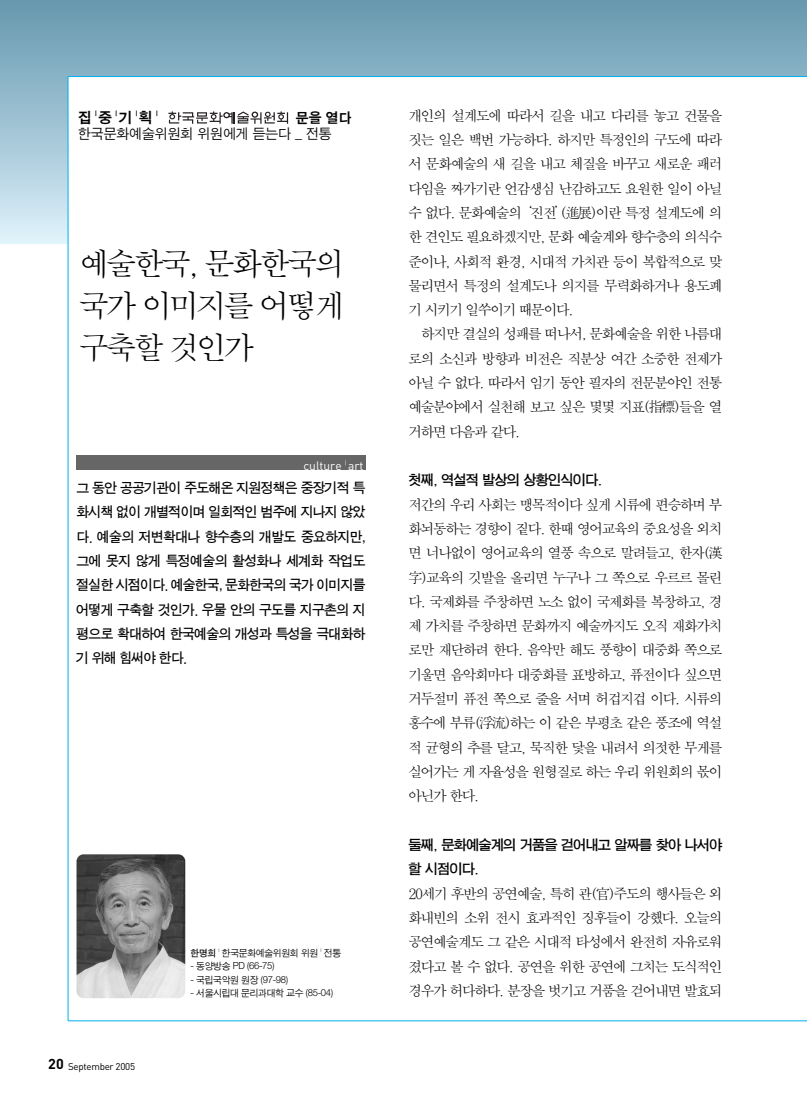
<style>
.page{position:relative;width:807px;height:1106px;background:#fff}
.page>*{position:absolute;margin:0;border:0;box-sizing:border-box;transform-origin:0 0}
.t1{font:31.5px/42px "SM Amu S";letter-spacing:-.13em;color:#000;text-align:justify}
.t2{font:15px "Sand Kg";color:#000}
.t3{font:14.25px/24.3px "SM Amu S";letter-spacing:-.13em;color:#000;text-align:justify}
.t4{font:14.25px/24.3px "Sand Tg";letter-spacing:-.05em;color:#000;text-align:justify}
.t5{font:14.25px "Sand Jg";color:#000}
.t6{font:14.25px "Sand Kg";color:#000}
.t7{font:13.8px/24.3px "SM Ago T";letter-spacing:-.11em;color:#000}
.t8{font:12px "DIN";color:#fff}
.t9{font:9.75px "Sand Jg";letter-spacing:-.03em;color:#000}
.t10{font:9.75px "DIN";letter-spacing:-.025em;color:#000}
.s1{font-weight:700;font-size:14.25px}
.s2{font-family:"Sand Tg"}
</style>
<div class="page">
<div style="left:0;top:0;width:807px;height:7px;background:#6899af"></div>
<div style="left:0;top:7px;width:807px;height:8px;background:#6b9bb1"></div>
<div style="left:0;top:15px;width:807px;height:8px;background:#6e9eb4"></div>
<div style="left:0;top:22px;width:807px;height:9px;background:#72a1b6"></div>
<div style="left:0;top:30px;width:807px;height:9px;background:#75a3b9"></div>
<div style="left:0;top:38px;width:807px;height:8px;background:#79a6bb"></div>
<div style="left:0;top:46px;width:807px;height:8px;background:#7ca9bd"></div>
<div style="left:0;top:54px;width:807px;height:8px;background:#80acc0"></div>
<div style="left:0;top:61px;width:807px;height:9px;background:#84aec2"></div>
<div style="left:0;top:69px;width:807px;height:8px;background:#87b1c5"></div>
<div style="left:0;top:77px;width:807px;height:8px;background:#8ab4c7"></div>
<div style="left:0;top:85px;width:807px;height:8px;background:#8fb7c9"></div>
<div style="left:0;top:92px;width:807px;height:9px;background:#92b9cc"></div>
<div style="left:0;top:100px;width:807px;height:8px;background:#95bcce"></div>
<div style="left:0;top:108px;width:807px;height:8px;background:#99bed0"></div>
<div style="left:0;top:116px;width:807px;height:8px;background:#9dc1d3"></div>
<div style="left:0;top:123px;width:807px;height:9px;background:#a1c4d5"></div>
<div style="left:0;top:131px;width:807px;height:8px;background:#a5c7d7"></div>
<div style="left:0;top:139px;width:807px;height:8px;background:#a8cada"></div>
<div style="left:0;top:147px;width:807px;height:8px;background:#acccdc"></div>
<div style="left:0;top:154px;width:807px;height:9px;background:#b1cfdf"></div>
<div style="left:0;top:162px;width:807px;height:8px;background:#b4d2e1"></div>
<div style="left:0;top:167px;width:807px;height:9px;background:#b8d5e3"></div>
<div style="left:0;top:175px;width:807px;height:8px;background:#bcd8e6"></div>
<div style="left:0;top:183px;width:807px;height:8px;background:#c0dbe8"></div>
<div style="left:0;top:191px;width:807px;height:8px;background:#c5deeb"></div>
<div style="left:0;top:198px;width:807px;height:9px;background:#cae2ee"></div>
<div style="left:0;top:206px;width:807px;height:8px;background:#cee5f0"></div>
<div style="left:0;top:214px;width:807px;height:8px;background:#d2e8f3"></div>
<div style="left:0;top:222px;width:807px;height:8px;background:#d6ecf6"></div>
<div style="left:0;top:227px;width:807px;height:8px;background:#daeef8"></div>
<div style="left:0;top:235px;width:807px;height:8px;background:#dff2fa"></div>
<hr style="left:0;top:240px;width:807px;height:4px;background:#e1f4fc">
<div style="left:68px;top:77px;width:739px;height:289px;background:#fff"></div>
<div style="left:77px;top:455px;width:289px;height:14px;background:#666"></div>
<hr style="left:68px;top:76px;width:739px;height:1px;background:#00aeef">
<hr style="left:68px;top:76px;width:1px;height:945px;background:#00aeef">
<hr style="left:68px;top:1020px;width:739px;height:1px;background:#00aeef">
<img style="left:77px;top:854px;width:108px;height:144px;border-radius:7px">
<svg style="left:168px;top:111px;width:120px;height:13px"></svg>
<p class="t2" style="left:78px;top:110px;width:81px">집<sup>|</sup>중<sup>|</sup>기<sup>|</sup>획<sup>|</sup></p>
<p class="t6" style="left:296px;top:111px;width:57px">문을 열다</p>
<p class="t5" style="left:78px;top:127px;width:255px">한국문화예술위원회 위원에게 듣는다 _ 전통</p>
<h1 class="t1" style="left:78px;top:245px;width:269px">예술한국, 문화한국의 국가 이미지를 어떻게 구축할 것인가</h1>
<p class="t8" style="left:303px;top:461px;width:62px">culture <sup>|</sup> art</p>
<p class="t4" style="left:77px;top:476px;width:291px">그 동안 공공기관이 주도해온 지원정책은 중장기적 특 화시책 없이 개별적이며 일회적인 범주에 지나지 않았 다. 예술의 저변확대나 향수층의 개발도 중요하지만, 그에 못지 않게 특정예술의 활성화나 세계화 작업도 절실한 시점이다. 예술한국, 문화한국의 국가 이미지를 어떻게 구축할 것인가. 우물 안의 구도를 지구촌의 지 평으로 확대하여 한국예술의 개성과 특성을 극대화하 기 위해 힘써야 한다.</p>
<p class="t10" style="left:48px;top:1062px;width:88px"><span class="s1">20</span> September 2005</p>
<p class="t9" style="left:190px;top:948px;width:152px"><span class="s2">한명희</span> <sup>|</sup> 한국문화예술위원회 위원 <sup>|</sup> 전통</p>
<p class="t9" style="left:190px;top:961px;width:86px">- 동양방송 PD (66-75)</p>
<p class="t9" style="left:190px;top:975px;width:99px">- 국립국악원 원장 (97-98)</p>
<p class="t9" style="left:190px;top:988px;width:144px">- 서울시립대 문리과대학 교수 (85-04)</p>
<p class="t3" style="left:408px;top:104px;width:316px">개인의 설계도에 따라서 길을 내고 다리를 놓고 건물을 짓는 일은 백번 가능하다. 하지만 특정인의 구도에 따라 서 문화예술의 새 길을 내고 체질을 바꾸고 새로운 패러 다임을 짜가기란 언감생심 난감하고도 요원한 일이 아닐 수 없다. 문화예술의‘진전’(進展)이란 특정 설계도에 의 한 견인도 필요하겠지만, 문화 예술계와 향수층의 의식수 준이나, 사회적 환경, 시대적 가치관 등이 복합적으로 맞 물리면서 특정의 설계도나 의지를 무력화하거나 용도폐 기 시키기 일쑤이기 때문이다.</p>
<p class="t3" style="left:408px;top:323px;width:316px;text-indent:13px">하지만 결실의 성패를 떠나서, 문화예술을 위한 나름대 로의 소신과 방향과 비전은 직분상 여간 소중한 전제가 아닐 수 없다. 따라서 임기 동안 필자의 전문분야인 전통 예술분야에서 실천해 보고 싶은 몇몇 지표(指標)들을 열 거하면 다음과 같다.</p>
<p class="t7" style="left:408px;top:469px;width:196px">첫째, 역설적 발상의 상황인식이다.</p>
<p class="t3" style="left:408px;top:493px;width:316px">저간의 우리 사회는 맹목적이다 싶게 시류에 편승하며 부 화뇌동하는 경향이 짙다. 한때 영어교육의 중요성을 외치 면 너나없이 영어교육의 열풍 속으로 말려들고, 한자(漢字)교육의 깃발을 올리면 누구나 그 쪽으로 우르르 몰린 다. 국제화를 주창하면 노소 없이 국제화를 복창하고, 경 제 가치를 주창하면 문화까지 예술까지도 오직 재화가치 로만 재단하려 한다. 음악만 해도 풍향이 대중화 쪽으로 기울면 음악회마다 대중화를 표방하고, 퓨전이다 싶으면 거두절미 퓨전 쪽으로 줄을 서며 허겁지겁 이다. 시류의 홍수에 부류(浮流)하는 이 같은 부평초 같은 풍조에 역설 적 균형의 추를 달고, 묵직한 닻을 내려서 의젓한 무게를 실어가는 게 자율성을 원형질로 하는 우리 위원회의 몫이 아닌가 한다.</p>
<p class="t7" style="left:408px;top:833px;width:316px">둘째, 문화예술계의 거품을 걷어내고 알짜를 찾아 나서야 할 시점이다.</p>
<p class="t3" style="left:408px;top:882px;width:316px">20세기 후반의 공연예술, 특히 관(官)주도의 행사들은 외 화내빈의 소위 전시 효과적인 징후들이 강했다. 오늘의 공연예술계도 그 같은 시대적 타성에서 완전히 자유로워 졌다고 볼 수 없다. 공연을 위한 공연에 그치는 도식적인 경우가 허다하다. 분장을 벗기고 거품을 걷어내면 발효되</p>
</div>
